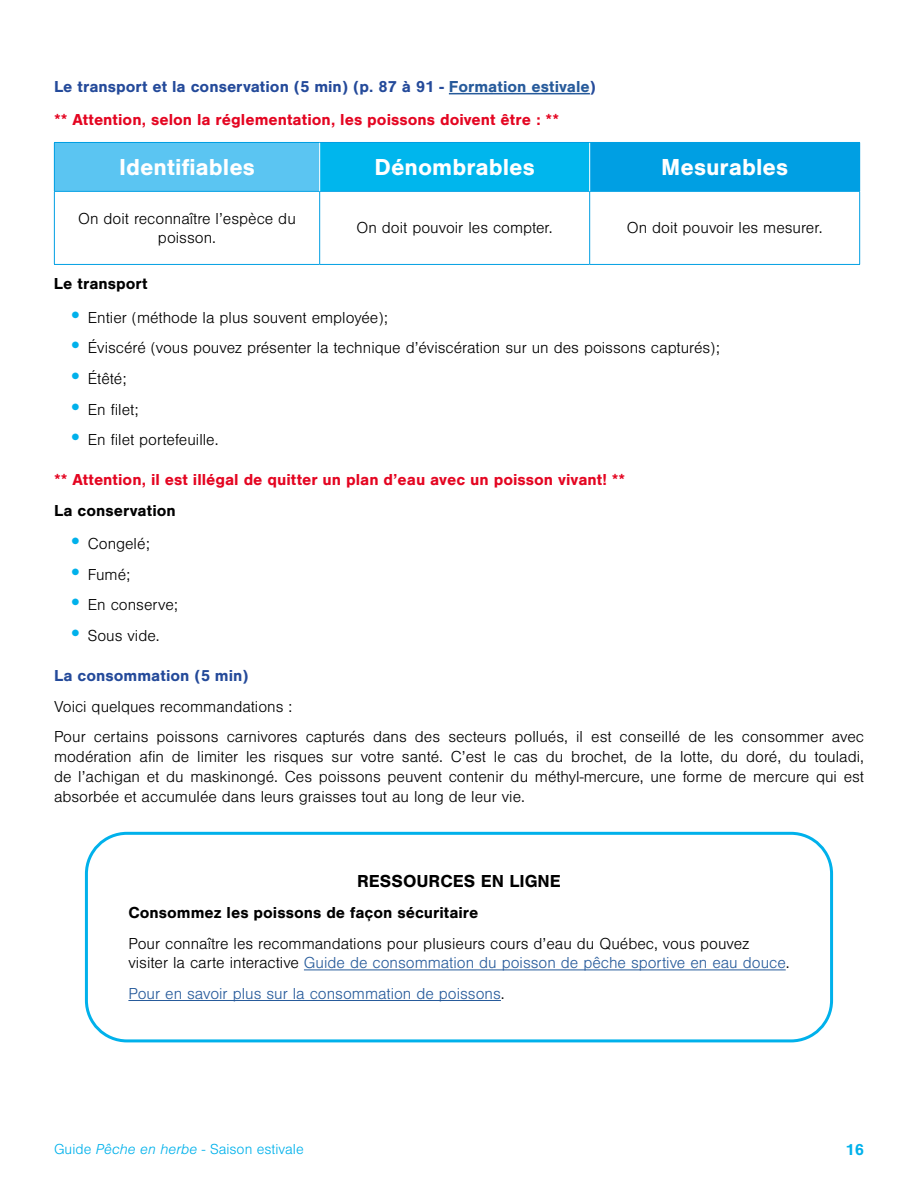
<style>
.page{position:relative;width:918px;height:1188px;background:#fff}
.page>*{position:absolute;margin:0;border:0;box-sizing:border-box;transform-origin:0 0}
.t1{font:700 24px "Nimbus San";color:#fff}
.t2{font:700 18px "Nimbus San";color:#000}
.t3{font:300 16.5px/19.8px "Nimbus San";color:#000}
.t4{font:700 16.5px/33.3px "Nimbus San";color:#e40521}
.t5{font:700 16.5px "Nimbus San";color:#000}
.t6{font:300 16.5px "Nimbus San";color:#275b9b}
.t7{font:700 16.5px "Nimbus San";color:#244a9a}
.t8{font:700 16.5px "Nimbus San";color:#00b1eb}
.t9{font:300 15px "Nimbus San";color:#00b1eb}
.s1{color:#244a9a}
.s2{color:#275b9b}
.s3{font-weight:700;font-size:24px;color:#00b1eb}
.s4{color:#000}
.s5{font-style:italic}
</style>
<div class="page">
<hr style="left:449px;top:93px;width:141px;height:1px;background:#275b9b">
<div style="left:54px;top:142px;width:266px;height:49px;background:#5bc5f2"></div>
<div style="left:320px;top:142px;width:270px;height:49px;background:#00b6ed"></div>
<div style="left:590px;top:142px;width:270px;height:49px;background:#009fe3"></div>
<hr style="left:54px;top:142px;width:266px;height:1px;background:#009fe3">
<hr style="left:54px;top:143px;width:1px;height:48px;background:#009fe3">
<hr style="left:320px;top:142px;width:270px;height:1px;background:#009fe3">
<hr style="left:54px;top:191px;width:266px;height:1px;background:#009fe3">
<hr style="left:54px;top:192px;width:1px;height:72px;background:#009fe3">
<hr style="left:320px;top:191px;width:270px;height:1px;background:#009fe3">
<hr style="left:319px;top:192px;width:1px;height:72px;background:#009fe3">
<hr style="left:590px;top:191px;width:270px;height:1px;background:#009fe3">
<hr style="left:589px;top:192px;width:1px;height:72px;background:#009fe3">
<hr style="left:859px;top:192px;width:1px;height:72px;background:#009fe3">
<hr style="left:54px;top:264px;width:266px;height:1px;background:#009fe3">
<hr style="left:320px;top:264px;width:270px;height:1px;background:#009fe3">
<hr style="left:590px;top:264px;width:270px;height:1px;background:#009fe3">
<hr style="left:589px;top:143px;width:1px;height:48px;background:#fff">
<hr style="left:319px;top:143px;width:1px;height:48px;background:#fff">
<hr style="left:304px;top:970px;width:482px;height:1px;background:#275b9b">
<hr style="left:128px;top:1000px;width:373px;height:1px;background:#275b9b">
<div style="left:85px;top:832px;width:748px;height:210px;border:3px solid #00b1eb;border-radius:41px"></div>
<p class="t4" style="left:54px;top:70px;width:544px"><span class="s1">Le transport et la conservation (5 min) (p. 87 à 91 -</span> <span class="s2">Formation estivale</span><span class="s1">) </span>** Attention, selon la réglementation, les poissons doivent être : **</p>
<h1 class="t1" style="left:119px;top:154px;width:137px">Identifiables</h1>
<h1 class="t1" style="left:375px;top:154px;width:162px">Dénombrables</h1>
<h1 class="t1" style="left:661px;top:154px;width:128px">Mesurables</h1>
<p class="t3" style="left:78px;top:209px;width:219px;text-align:center">On doit reconnaître l’espèce du poisson.</p>
<p class="t3" style="left:357px;top:219px;width:198px">On doit pouvoir les compter.</p>
<p class="t3" style="left:627px;top:219px;width:197px">On doit pouvoir les mesurer.</p>
<p class="t5" style="left:54px;top:275px;width:95px">Le transport</p>
<p class="t3" style="left:68px;top:308px;width:322px"><span class="s3">•</span> Entier (méthode la plus souvent employée);</p>
<p class="t3" style="left:68px;top:338px;width:654px"><span class="s3">•</span> Éviscéré (vous pouvez présenter la technique d’éviscération sur un des poissons capturés);</p>
<p class="t3" style="left:68px;top:369px;width:61px"><span class="s3">•</span> Étêté;</p>
<p class="t3" style="left:68px;top:400px;width:73px"><span class="s3">•</span> En filet;</p>
<p class="t3" style="left:68px;top:430px;width:153px"><span class="s3">•</span> En filet portefeuille.</p>
<p class="t4" style="left:54px;top:463px;width:573px">** Attention, il est illégal de quitter un plan d’eau avec un poisson vivant! **</p>
<p class="t5" style="left:54px;top:501px;width:123px">La conservation</p>
<p class="t3" style="left:68px;top:534px;width:84px"><span class="s3">•</span> Congelé;</p>
<p class="t3" style="left:68px;top:565px;width:64px"><span class="s3">•</span> Fumé;</p>
<p class="t3" style="left:68px;top:595px;width:112px"><span class="s3">•</span> En conserve;</p>
<p class="t3" style="left:68px;top:626px;width:94px"><span class="s3">•</span> Sous vide.</p>
<p class="t7" style="left:54px;top:666px;width:196px">La consommation (5 min)</p>
<p class="t3" style="left:54px;top:691px;width:812px;line-height:30.6px">Voici quelques recommandations :<br>Pour certains poissons carnivores capturés dans des secteurs pollués, il est conseillé de les consommer avec</p>
<p class="t3" style="left:54px;top:747px;width:812px;text-align:justify">modération afin de limiter les risques sur votre santé. C’est le cas du brochet, de la lotte, du doré, du touladi, de l’achigan et du maskinongé. Ces poissons peuvent contenir du méthyl-mercure, une forme de mercure qui est absorbée et accumulée dans leurs graisses tout au long de leur vie.</p>
<p class="t2" style="left:357px;top:871px;width:205px">RESSOURCES EN LIGNE</p>
<p class="t5" style="left:128px;top:903px;width:352px">Consommez les poissons de façon sécuritaire</p>
<p class="t3" style="left:128px;top:934px;width:663px">Pour connaître les recommandations pour plusieurs cours d’eau du Québec, vous pouvez visiter la carte interactive <span class="s2">Guide de consommation du poisson de pêche sportive en eau douce</span>.</p>
<p class="t6" style="left:128px;top:985px;width:378px">Pour en savoir plus sur la consommation de poissons<span class="s4">.</span></p>
<p class="t9" style="left:54px;top:1141px;width:251px">Guide <span class="s5">Pêche en herbe</span> - Saison estivale</p>
<p class="t8" style="left:846px;top:1140px;width:20px">16</p>
</div>
